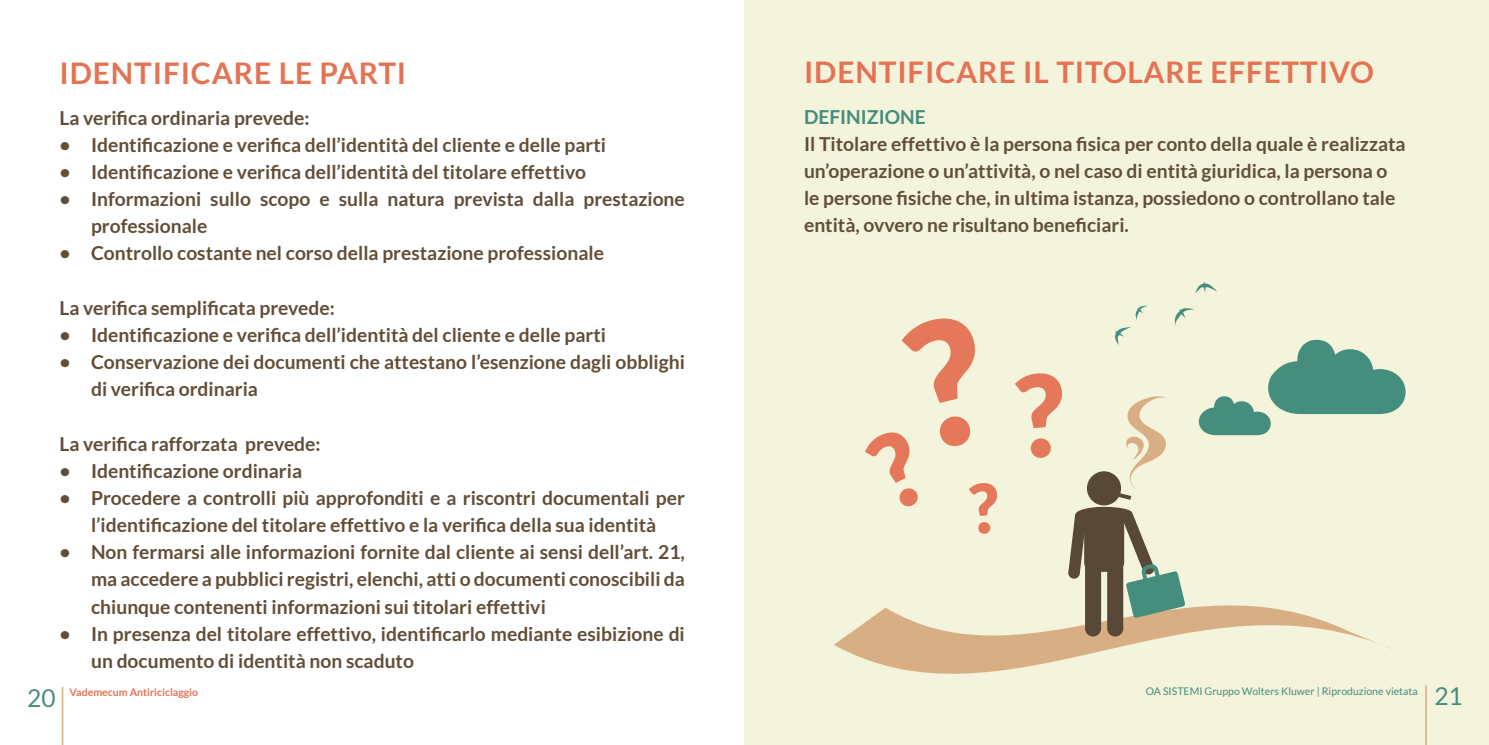
<style>
.page{position:relative;width:1489px;height:745px;background:#fff}
.page>*{position:absolute;margin:0;border:0;box-sizing:border-box;transform-origin:0 0}
.t1{font:700 29.75px "Lato";letter-spacing:.03em;color:#e47253}
.t2{font:24.5px "Lato";color:#448d7d}
.t3{font:700 19.25px/27.1px "Lato";color:#624e38}
.t4{font:700 19.25px "Lato";color:#448d7d}
.t5{font:10.5px "Lato";color:#448d7d}
.t6{font:700 10.5px "Lato";color:#e47253}
</style>
<div class="page">
<div style="left:744px;top:0;width:744px;height:744px;background:#f4f3db"></div>
<hr style="left:1424px;top:685px;width:2px;height:59px;background:#ddb688">
<hr style="left:62px;top:686px;width:1px;height:58px;background:#ddb688">
<svg style="left:834px;top:605px;width:560px;height:69px"></svg>
<div style="left:1086px;top:471px;width:34px;height:34px;background:#574837;border-radius:50%"></div>
<div style="left:1084px;top:560px;width:17px;height:76px;background:#574837;border-radius:8px"></div>
<div style="left:1107px;top:560px;width:16px;height:76px;background:#574837;border-radius:8px"></div>
<svg style="left:1110px;top:396px;width:56px;height:103px"></svg>
<svg style="left:1198px;top:339px;width:207px;height:96px"></svg>
<svg style="left:1174px;top:308px;width:20px;height:18px"></svg>
<svg style="left:1135px;top:305px;width:13px;height:16px"></svg>
<svg style="left:1115px;top:327px;width:15px;height:18px"></svg>
<svg style="left:1195px;top:282px;width:21px;height:11px"></svg>
<svg style="left:1060px;top:506px;width:125px;height:111px"></svg>
<h1 class="t1" style="left:60px;top:56px;width:348px">IDENTIFICARE LE PARTI</h1>
<p class="t3" style="left:60px;top:104px;width:251px">La verifica ordinaria prevede:</p>
<p class="t3" style="left:60px;top:131px;width:548px">• Identificazione e verifica dell’identità del cliente e delle parti</p>
<p class="t3" style="left:60px;top:158px;width:528px">• Identificazione e verifica dell’identità del titolare effettivo</p>
<p class="t3" style="left:91px;top:185px;width:595px;text-indent:-31px">• Informazioni sullo scopo e sulla natura prevista dalla prestazione professionale</p>
<p class="t3" style="left:60px;top:239px;width:546px">• Controllo costante nel corso della prestazione professionale</p>
<p class="t3" style="left:60px;top:294px;width:277px">La verifica semplificata prevede:</p>
<p class="t3" style="left:60px;top:321px;width:548px">• Identificazione e verifica dell’identità del cliente e delle parti</p>
<p class="t3" style="left:91px;top:348px;width:595px;text-indent:-31px">• Conservazione dei documenti che attestano l’esenzione dagli obblighi di verifica ordinaria</p>
<p class="t3" style="left:60px;top:429px;width:262px">La verifica rafforzata prevede:</p>
<p class="t3" style="left:60px;top:456px;width:244px">• Identificazione ordinaria</p>
<p class="t3" style="left:60px;top:483px;width:626px;text-align:center">• Procedere a controlli più approfonditi e a riscontri documentali per l’identificazione del titolare effettivo e la verifica della sua identità</p>
<p class="t3" style="left:91px;top:538px;width:595px;text-align:justify;text-indent:-31px">• Non fermarsi alle informazioni fornite dal cliente ai sensi dell’art. 21, ma accedere a pubblici registri, elenchi, atti o documenti conoscibili da chiunque contenenti informazioni sui titolari effettivi</p>
<p class="t3" style="left:91px;top:619px;width:595px;text-indent:-31px">• In presenza del titolare effettivo, identificarlo mediante esibizione di un documento di identità non scaduto</p>
<p class="t2" style="left:27px;top:683px;width:30px">20</p>
<p class="t6" style="left:69px;top:685px;width:130px">Vademecum Antiriciclaggio</p>
<h1 class="t1" style="left:804px;top:55px;width:571px">IDENTIFICARE IL TITOLARE EFFETTIVO</h1>
<p class="t4" style="left:804px;top:105px;width:123px">DEFINIZIONE</p>
<p class="t3" style="left:804px;top:130px;width:603px">Il Titolare effettivo è la persona fisica per conto della quale è realizzata un’operazione o un’attività, o nel caso di entità giuridica, la persona o le persone fisiche che, in ultima istanza, possiedono o controllano tale entità, ovvero ne risultano beneficiari.</p>
<p class="t5" style="left:1145px;top:684px;width:273px">OA SISTEMI Gruppo Wolters Kluwer | Riproduzione vietata</p>
<p class="t2" style="left:1434px;top:682px;width:30px">21</p>
</div>
